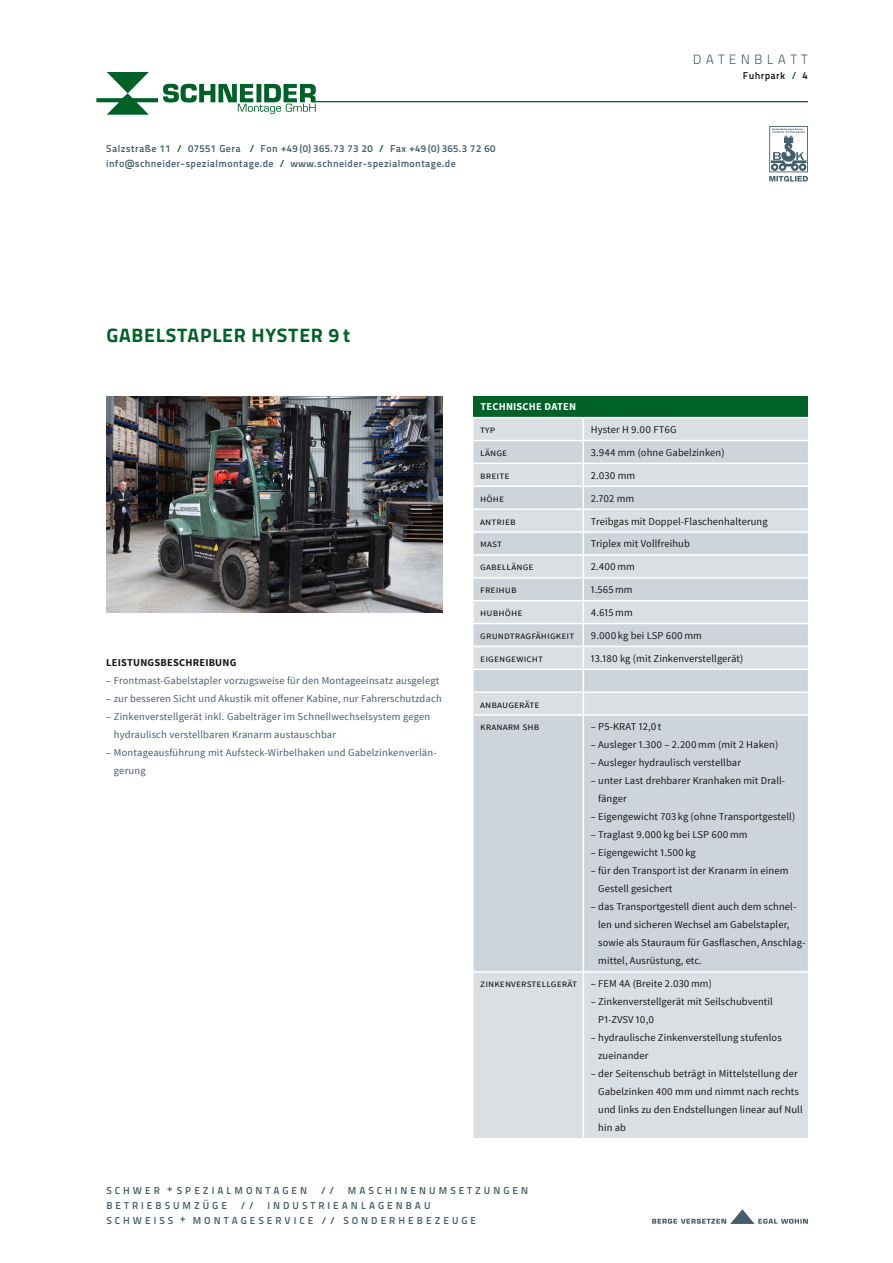
<style>
.page{position:relative;width:893px;height:1263px;background:#fff}
.page>*{position:absolute;margin:0;border:0;box-sizing:border-box;transform-origin:0 0}
.t1{font:700 19.5px "Titillium Web";letter-spacing:.04em;color:#006128}
.t2{font:13.5px "Titillium Maps 26 L 250 wt";letter-spacing:.31em;color:#445f6b}
.t3{font:10.5px/18px "Source Sans Pro";letter-spacing:.01em;color:#181716}
.t4{font:10.5px/18px "Source Sans Pro";letter-spacing:.015em;color:#445f6b}
.t5{font:700 10.5px "Source Sans Pro";letter-spacing:.02em;color:#181716}
.t6{font:700 10.5px "Source Sans Pro";letter-spacing:.02em;color:#fff}
.t7{font:10.05px/15px "Titillium Maps 26 L 750 wt";letter-spacing:.04em;color:#445f6b}
.t8{font:10.05px/15px "Titillium Maps 26 L 750 wt";letter-spacing:.3em;color:#445f6b}
.t9{font:10.05px "Titillium Maps 26 L 750 wt";letter-spacing:.04em;color:#181716}
.s1{color:#006128}
</style>
<div class="page">
<svg style="left:652px;top:1209px;width:156px;height:15px"></svg>
<svg style="left:769px;top:126px;width:39px;height:56px"></svg>
<svg style="left:96px;top:72px;width:220px;height:43px"></svg>
<hr style="left:313px;top:101px;width:495px;height:1px;background:#006128">
<div style="left:473px;top:396px;width:335px;height:21px;background:#006128"></div>
<div style="left:473px;top:418px;width:335px;height:720px;background:#dadfe3"></div>
<svg style="left:473px;top:441px;width:335px;height:530px;background:#d0d7dc"></svg>
<hr style="left:472px;top:440px;width:111px;height:1px;background:#fff">
<hr style="left:583px;top:440px;width:226px;height:1px;background:#fff">
<hr style="left:472px;top:463px;width:111px;height:1px;background:#fff">
<hr style="left:583px;top:463px;width:226px;height:1px;background:#fff">
<hr style="left:472px;top:485px;width:111px;height:2px;background:#fff">
<hr style="left:583px;top:485px;width:226px;height:2px;background:#fff">
<hr style="left:472px;top:508px;width:111px;height:2px;background:#fff">
<hr style="left:583px;top:508px;width:226px;height:2px;background:#fff">
<hr style="left:472px;top:531px;width:111px;height:2px;background:#fff">
<hr style="left:583px;top:531px;width:226px;height:2px;background:#fff">
<hr style="left:472px;top:554px;width:111px;height:2px;background:#fff">
<hr style="left:583px;top:554px;width:226px;height:2px;background:#fff">
<hr style="left:472px;top:577px;width:111px;height:1px;background:#fff">
<hr style="left:583px;top:577px;width:226px;height:1px;background:#fff">
<hr style="left:472px;top:600px;width:111px;height:1px;background:#fff">
<hr style="left:583px;top:600px;width:226px;height:1px;background:#fff">
<hr style="left:472px;top:623px;width:111px;height:1px;background:#fff">
<hr style="left:583px;top:623px;width:226px;height:1px;background:#fff">
<hr style="left:472px;top:646px;width:111px;height:1px;background:#fff">
<hr style="left:583px;top:646px;width:226px;height:1px;background:#fff">
<hr style="left:472px;top:668px;width:111px;height:2px;background:#fff">
<hr style="left:583px;top:668px;width:226px;height:2px;background:#fff">
<hr style="left:472px;top:691px;width:111px;height:2px;background:#fff">
<hr style="left:583px;top:691px;width:226px;height:2px;background:#fff">
<svg style="left:583px;top:418px;width:1px;height:296px"></svg>
<hr style="left:472px;top:714px;width:111px;height:2px;background:#fff">
<hr style="left:583px;top:714px;width:226px;height:2px;background:#fff">
<hr style="left:583px;top:716px;width:1px;height:255px;background:#fff">
<hr style="left:472px;top:971px;width:111px;height:2px;background:#fff">
<hr style="left:583px;top:971px;width:226px;height:2px;background:#fff">
<hr style="left:583px;top:973px;width:1px;height:165px;background:#fff">
<img style="left:106px;top:396px;width:336px;height:216px">
<p class="t7" style="left:106px;top:140px;width:391px">Salzstraße 11 <span class="s1">/</span> 07551 Gera <span class="s1">/</span> Fon +49 (0) 365.73 73 20 <span class="s1">/</span> Fax +49 (0) 365.3 72 60 info@schneider-spezialmontage.de <span class="s1">/</span> www.schneider-spezialmontage.de</p>
<h1 class="t1" style="left:106px;top:320px;width:245px">GABELSTAPLER HYSTER 9 T</h1>
<p class="t2" style="left:693px;top:49px;width:117px">DATENBLATT</p>
<p class="t9" style="left:743px;top:68px;width:67px">Fuhrpark <span class="s1">/</span> 4</p>
<p class="t5" style="left:106px;top:655px;width:132px">LEISTUNGSBESCHREIBUNG</p>
<p class="t4" style="left:106px;top:671px;width:335px">– Frontmast-Gabelstapler vorzugsweise für den Montageeinsatz ausgelegt</p>
<p class="t4" style="left:106px;top:689px;width:337px">– zur besseren Sicht und Akustik mit offener Kabine, nur Fahrerschutzdach</p>
<p class="t4" style="left:114px;top:707px;width:318px;text-indent:-8px">– Zinkenverstellgerät inkl. Gabelträger im Schnellwechselsystem gegen hydraulisch verstellbaren Kranarm austauschbar</p>
<p class="t4" style="left:114px;top:743px;width:324px;text-indent:-8px">– Montageausführung mit Aufsteck-Wirbelhaken und Gabelzinkenverlän&shy;gerung</p>
<p class="t6" style="left:480px;top:400px;width:97px">TECHNISCHE DATEN</p>
<p class="t3" style="left:480px;top:421px;width:16px">typ</p>
<p class="t3" style="left:591px;top:421px;width:87px">Hyster H 9.00 FT6G</p>
<p class="t3" style="left:480px;top:444px;width:29px">länge</p>
<p class="t3" style="left:591px;top:444px;width:135px">3.944 mm (ohne Gabelzinken)</p>
<p class="t3" style="left:480px;top:466px;width:31px">breite</p>
<p class="t3" style="left:591px;top:466px;width:46px">2.030 mm</p>
<p class="t3" style="left:480px;top:489px;width:25px">höhe</p>
<p class="t3" style="left:591px;top:489px;width:45px">2.702 mm</p>
<p class="t3" style="left:480px;top:512px;width:37px">antrieb</p>
<p class="t3" style="left:591px;top:512px;width:178px">Treibgas mit Doppel-Flaschenhalterung</p>
<p class="t3" style="left:480px;top:535px;width:23px">mast</p>
<p class="t3" style="left:591px;top:535px;width:101px">Triplex mit Vollfreihub</p>
<p class="t3" style="left:480px;top:558px;width:55px">gabellänge</p>
<p class="t3" style="left:591px;top:558px;width:46px">2.400 mm</p>
<p class="t3" style="left:480px;top:581px;width:38px">freihub</p>
<p class="t3" style="left:591px;top:581px;width:43px">1.565 mm</p>
<p class="t3" style="left:480px;top:604px;width:44px">hubhöhe</p>
<p class="t3" style="left:591px;top:604px;width:43px">4.615 mm</p>
<p class="t3" style="left:480px;top:627px;width:96px">grundtragfähigkeit</p>
<p class="t3" style="left:591px;top:627px;width:113px">9.000 kg bei LSP 600 mm</p>
<p class="t3" style="left:480px;top:649px;width:64px">eigengewicht</p>
<p class="t3" style="left:591px;top:649px;width:154px">13.180 kg (mit Zinkenverstellgerät)</p>
<p class="t3" style="left:480px;top:693px;width:61px;line-height:23px">anbaugeräte kranarm shb</p>
<p class="t3" style="left:591px;top:718px;width:72px">– P5-KRAT 12,0 t</p>
<p class="t3" style="left:591px;top:736px;width:189px">– Ausleger 1.300 – 2.200 mm (mit 2 Haken)</p>
<p class="t3" style="left:591px;top:754px;width:152px">– Ausleger hydraulisch verstellbar</p>
<p class="t3" style="left:598px;top:772px;width:189px;text-indent:-7px">– unter Last drehbarer Kranhaken mit Drall&shy;fänger</p>
<p class="t3" style="left:591px;top:808px;width:206px">– Eigengewicht 703 kg (ohne Transportgestell)</p>
<p class="t3" style="left:591px;top:826px;width:158px">– Traglast 9.000 kg bei LSP 600 mm</p>
<p class="t3" style="left:591px;top:844px;width:107px">– Eigengewicht 1.500 kg</p>
<p class="t3" style="left:598px;top:862px;width:192px;text-indent:-7px">– für den Transport ist der Kranarm in einem<br>Gestell gesichert</p>
<p class="t3" style="left:598px;top:898px;width:209px;text-indent:-7px">– das Transportgestell dient auch dem schnel&shy;len und sicheren Wechsel am Gabelstapler, sowie als Stauraum für Gasflaschen, Anschlag&shy;mittel, Ausrüstung, etc.</p>
<p class="t3" style="left:480px;top:975px;width:98px">zinkenverstellgerät</p>
<p class="t3" style="left:591px;top:975px;width:123px">– FEM 4A (Breite 2.030 mm)</p>
<p class="t3" style="left:598px;top:993px;width:176px;text-indent:-7px">– Zinkenverstellgerät mit Seilschubventil<br>P1-ZVSV 10,0</p>
<p class="t3" style="left:598px;top:1029px;width:185px;text-indent:-7px">– hydraulische Zinkenverstellung stufenlos zueinander</p>
<p class="t3" style="left:598px;top:1065px;width:206px;text-indent:-7px">– der Seitenschub beträgt in Mittelstellung der Gabelzinken 400 mm und nimmt nach rechts und links zu den Endstellungen linear auf Null hin ab</p>
<p class="t8" style="left:106px;top:1182px;width:202px">SCHWER + SPEZIALMONTAGEN</p>
<p class="t7" style="left:321px;top:1182px;width:15px">/ /</p>
<p class="t7" style="left:348px;top:1182px;width:10px">maschinen</p>
<p class="t7" style="left:429px;top:1182px;width:19px">u msetz</p>
<p class="t7" style="left:484px;top:1182px;width:19px">u ngen</p>
<p class="t7" style="left:106px;top:1197px;width:18px">b etrie</p>
<p class="t7" style="left:156px;top:1197px;width:65px">bsumz üge</p>
<p class="t7" style="left:240px;top:1197px;width:15px">/ /</p>
<p class="t8" style="left:106px;top:1197px;width:324px;text-indent:161px">INDU STRIEANLAGENB AU<br>SCHWEISS + MONTAGESERVICE // sonderhe</p>
<p class="t7" style="left:417px;top:1212px;width:18px">b eze</p>
<p class="t7" style="left:452px;top:1212px;width:18px">u ge</p>
</div>
